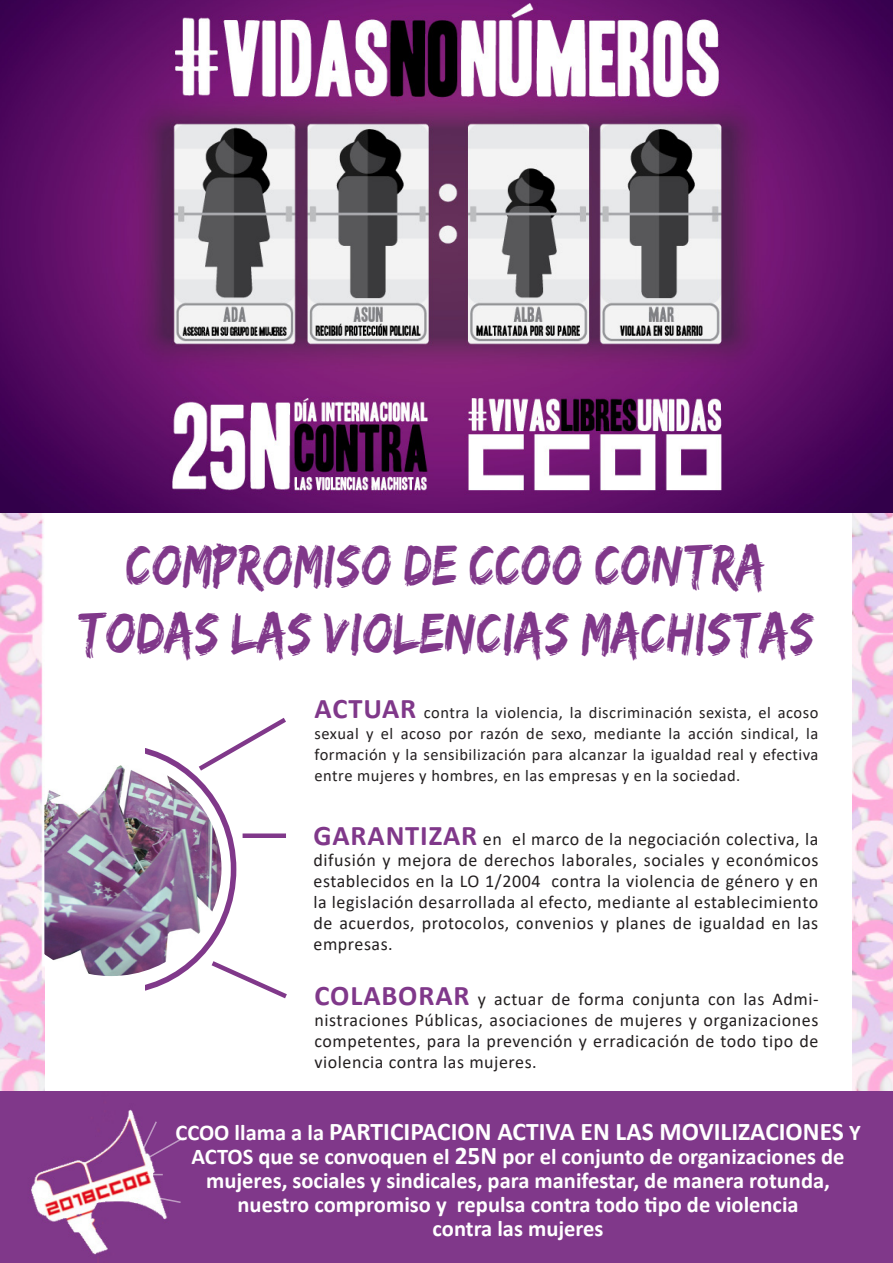
<style>
.page{position:relative;width:893px;height:1263px;background:#fff}
.page>*{position:absolute;margin:0;border:0;box-sizing:border-box;transform-origin:0 0}
.Balazo{font:50.4px "Edo";letter-spacing:.01em;color:#80388a;scale:.83 1}
.t1{font:700 25.5px "Calibri";color:#fff}
.t2{font:700 22.5px "Calibri";color:#fff}
.Entradillas{font:18px/21px "Calibri";letter-spacing:.03em;color:#231f20;text-align:justify}
.Entradillas-2{font:16.5px/21px "Calibri";letter-spacing:.03em;color:#231f20;text-align:justify}
.s1{font-weight:700;font-size:28.5px;color:#80388a}
.s2{font-size:22.5px}
.s3{font-size:25.5px}
</style>
<div class="page">
<svg style="left:145px;top:748px;width:91px;height:243px"></svg>
<img style="left:44px;top:765px;width:177px;height:211px">
<img style="left:853px;top:512px;width:40px;height:580px">
<img style="left:0;top:512px;width:44px;height:580px">
<div style="left:0;top:1092px;width:893px;height:171px;background:#80388a"></div>
<img style="left:31px;top:1109px;width:136px;height:146px">
<svg style="left:139px;top:1120px;width:45px;height:42px"></svg>
<svg style="left:146px;top:1174px;width:17px;height:1px"></svg>
<svg style="left:150px;top:1195px;width:31px;height:9px"></svg>
<svg style="left:194px;top:717px;width:92px;height:58px"></svg>
<div style="left:243px;top:833px;width:43px;height:5px;background:#80388a"></div>
<svg style="left:207px;top:957px;width:80px;height:42px"></svg>
<img style="left:0;top:0;width:893px;height:512px">
<p class="Balazo" style="left:126px;top:541px;width:772px">COMPROMISO DE CCOO CONTRA</p>
<p class="Balazo" style="left:77px;top:609px;width:889px">TODAS LAS VIOLENCIAs MACHISTAS</p>
<p class="Entradillas-2" style="left:315px;top:702px;width:505px"><span class="s1">ACTUAR</span> contra la violencia, la discriminación sexista, el acoso sexual y el acoso por razón de sexo, mediante la acción sindical, la formación y la sensibilización para alcanzar la igualdad real y efectiva entre mujeres y hombres, en las empresas y en la sociedad.</p>
<p class="Entradillas" style="left:313px;top:828px;width:506px"><span class="s1">GARANTIZAR</span> en el marco de la negociación colectiva, la difusión y mejora de derechos laborales, sociales y económicos establecidos en la LO 1/2004 contra la violencia de género y en la legislación desarrollada al efecto, mediante al establecimiento de acuerdos, protocolos, convenios y planes de igualdad en las empresas.</p>
<p class="Entradillas" style="left:315px;top:988px;width:505px"><span class="s1">COLABORAR</span> y actuar de forma conjunta con las Admi&shy;nistraciones Públicas, asociaciones de mujeres y organizaciones competentes, para la prevención y erradicación de todo tipo de violencia contra las mujeres.</p>
<p class="t1" style="left:175px;top:1114px;width:687px"><span class="s2">CCOO llama a la</span> PARTICIPACION ACTIVA EN LAS MOVILIZACIONES <span class="s2">Y</span></p>
<p class="t2" style="left:192px;top:1141px;width:654px">ACTOS que se convoquen el <span class="s3">25N</span> por el conjunto de organizaciones de</p>
<p class="t2" style="left:206px;top:1165px;width:625px">mujeres, sociales y sindicales, para manifestar, de manera rotunda,</p>
<p class="t2" style="left:238px;top:1189px;width:563px">nuestro compromiso y repulsa contra todo tipo de violencia</p>
<p class="t2" style="left:433px;top:1213px;width:172px">contra las mujeres</p>
</div>
